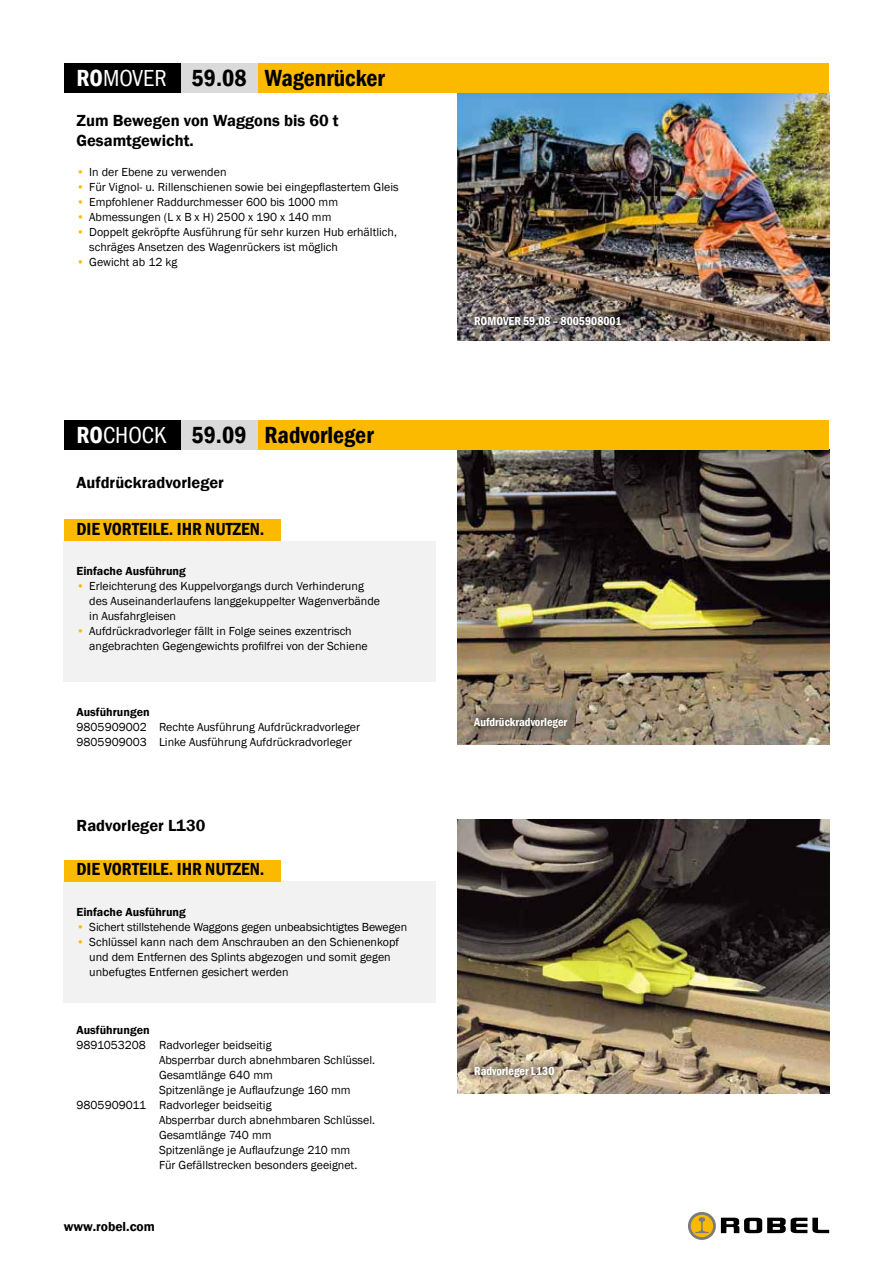
<style>
.page{position:relative;width:893px;height:1263px;background:#fff}
.page>*{position:absolute;margin:0;border:0;box-sizing:border-box;transform-origin:0 0}
.t1{font:600 condensed 24px "Franklin Gothic";color:#000}
.t2{font:600 condensed 18px "Franklin Gothic";color:#000}
.t3{font:600 16.5px/19.5px "Franklin Gothic";color:#000}
.t4{font:600 13.5px "Franklin Gothic";color:#000}
.t5{font:12px/15px "Franklin Gothic";color:#000}
.t6{font:600 12px "Franklin Gothic";color:#000}
.t7{font:600 condensed 12px "Franklin Gothic";color:#fff}
.s1{color:#fff}
.s2{font-family:"ITC Franklin Gothic Std";font-weight:400;color:#fff}
.s3{color:#fbba00}
</style>
<div class="page">
<img style="left:457px;top:93px;width:372px;height:247px">
<img style="left:457px;top:449px;width:372px;height:296px">
<div style="left:181px;top:64px;width:648px;height:29px;background:#fbba00"></div>
<div style="left:181px;top:420px;width:648px;height:29px;background:#fbba00"></div>
<div style="left:64px;top:64px;width:117px;height:29px;background:#000"></div>
<div style="left:64px;top:420px;width:117px;height:29px;background:#000"></div>
<div style="left:181px;top:64px;width:77px;height:29px;background:#dadada"></div>
<div style="left:181px;top:420px;width:77px;height:29px;background:#dadada"></div>
<svg style="left:466px;top:308px;width:163px;height:26px;background:#635c5b"></svg>
<svg style="left:466px;top:709px;width:110px;height:28px;background:#796d5f"></svg>
<div style="left:64px;top:541px;width:372px;height:140px;background:#f2f2f2"></div>
<div style="left:64px;top:520px;width:217px;height:21px;background:#fbba00"></div>
<img style="left:457px;top:819px;width:372px;height:274px">
<svg style="left:466px;top:1058px;width:97px;height:27px;background:#a99880"></svg>
<div style="left:64px;top:881px;width:372px;height:121px;background:#f2f2f2"></div>
<div style="left:64px;top:860px;width:217px;height:21px;background:#fbba00"></div>
<svg style="left:688px;top:1212px;width:28px;height:28px"></svg>
<svg style="left:721px;top:1218px;width:108px;height:15px"></svg>
<svg style="left:691px;top:1215px;width:22px;height:22px"></svg>
<svg style="left:695px;top:1217px;width:14px;height:16px"></svg>
<h1 class="t1" style="left:77px;top:62px;width:310px"><span class="s1">RO</span><span class="s2">MOVER</span> 59.08 Wagenrücker</h1>
<h3 class="t3" style="left:77px;top:111px;width:264px">Zum Bewegen von Waggons bis 60 t<br>Gesamtgewicht.</h3>
<p class="t5" style="left:77px;top:165px;width:151px"><span class="s3">•</span> In der Ebene zu verwenden</p>
<p class="t5" style="left:77px;top:180px;width:324px"><span class="s3">•</span> Für Vignol- u. Rillenschienen sowie bei eingepflastertem Gleis</p>
<p class="t5" style="left:77px;top:195px;width:263px"><span class="s3">•</span> Empfohlener Raddurchmesser 600 bis 1000 mm</p>
<p class="t5" style="left:77px;top:210px;width:256px"><span class="s3">•</span> Abmessungen (L x B x H) 2500 x 190 x 140 mm</p>
<p class="t5" style="left:89px;top:225px;width:309px;text-indent:-13px"><span class="s3">•</span> Doppelt gekröpfte Ausführung für sehr kurzen Hub erhältlich, schräges Ansetzen des Wagenrückers ist möglich</p>
<p class="t5" style="left:77px;top:255px;width:102px"><span class="s3">•</span> Gewicht ab 12 kg</p>
<h1 class="t1" style="left:77px;top:418px;width:299px"><span class="s1">RO</span><span class="s2">CHOCK</span> 59.09 Radvorleger</h1>
<h3 class="t3" style="left:77px;top:473px;width:149px">Aufdrückradvorleger</h3>
<h2 class="t2" style="left:77px;top:517px;width:189px">DIE VORTEILE. IHR NUTZEN.</h2>
<p class="t6" style="left:77px;top:564px;width:111px">Einfache Ausführung</p>
<p class="t5" style="left:89px;top:579px;width:292px;text-indent:-13px"><span class="s3">•</span> Erleichterung des Kuppelvorgangs durch Verhinderung des Auseinanderlaufens langgekuppelter Wagenverbände in Ausfahrgleisen</p>
<p class="t5" style="left:89px;top:624px;width:280px;text-indent:-13px"><span class="s3">•</span> Aufdrückradvorleger fällt in Folge seines exzentrisch angebrachten Gegengewichts profilfrei von der Schiene</p>
<p class="t6" style="left:77px;top:704px;width:75px">Ausführungen</p>
<p class="t5" style="left:77px;top:719px;width:285px">9805909002 Rechte Ausführung Aufdrückradvorleger<br>9805909003 Linke Ausführung Aufdrückradvorleger</p>
<h3 class="t3" style="left:77px;top:815px;width:131px">Radvorleger L130</h3>
<h2 class="t2" style="left:77px;top:857px;width:189px">DIE VORTEILE. IHR NUTZEN.</h2>
<p class="t6" style="left:77px;top:904px;width:111px">Einfache Ausführung</p>
<p class="t5" style="left:77px;top:919px;width:332px"><span class="s3">•</span> Sichert stillstehende Waggons gegen unbeabsichtigtes Bewegen</p>
<p class="t5" style="left:89px;top:934px;width:311px;text-indent:-13px"><span class="s3">•</span> Schlüssel kann nach dem Anschrauben an den Schienenkopf und dem Entfernen des Splints abgezogen und somit gegen unbefugtes Entfernen gesichert werden</p>
<p class="t6" style="left:77px;top:1022px;width:75px">Ausführungen</p>
<p class="t5" style="left:77px;top:1038px;width:197px">9891053208 Radvorleger beidseitig</p>
<p class="t5" style="left:159px;top:1053px;width:218px">Absperrbar durch abnehmbaren Schlüssel.</p>
<p class="t5" style="left:159px;top:1068px;width:115px">Gesamtlänge 640 mm</p>
<p class="t5" style="left:159px;top:1083px;width:193px">Spitzenlänge je Auflaufzunge 160 mm</p>
<p class="t5" style="left:77px;top:1098px;width:197px">9805909011 Radvorleger beidseitig</p>
<p class="t5" style="left:159px;top:1113px;width:218px">Absperrbar durch abnehmbaren Schlüssel.</p>
<p class="t5" style="left:159px;top:1128px;width:114px">Gesamtlänge 740 mm</p>
<p class="t5" style="left:159px;top:1143px;width:193px">Spitzenlänge je Auflaufzunge 210 mm</p>
<p class="t5" style="left:159px;top:1158px;width:200px">Für Gefällstrecken besonders geeignet.</p>
<p class="t4" style="left:64px;top:1218px;width:93px">www.robel.com</p>
<p class="t7" style="left:474px;top:313px;width:149px">ROMOVER 59.08 – 8005908001</p>
<p class="t7" style="left:474px;top:714px;width:95px">Aufdrückradvorleger</p>
<p class="t7" style="left:474px;top:1063px;width:82px">Radvorleger L130</p>
</div>
